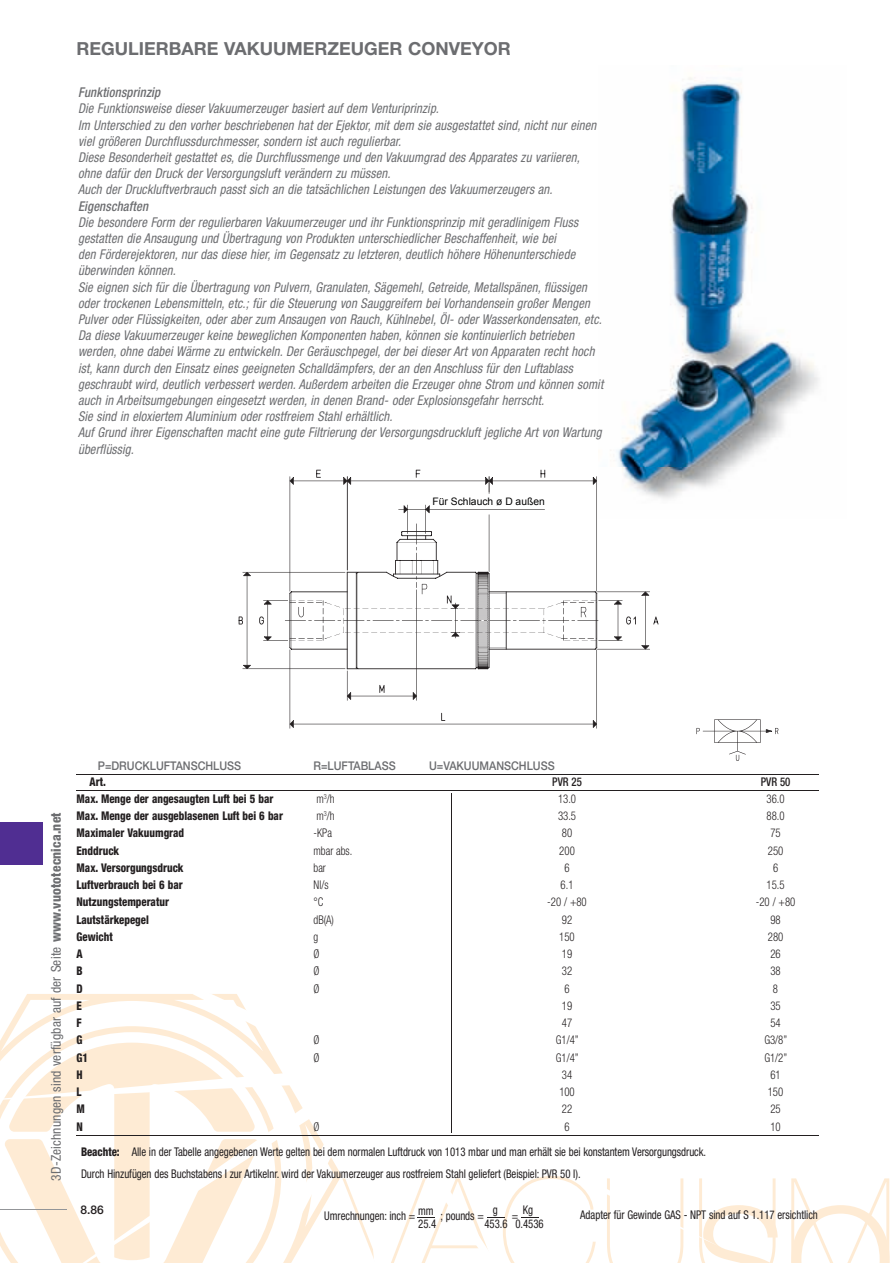
<style>
.page{position:relative;width:893px;height:1263px;background:#fff}
.page>*{position:absolute;margin:0;border:0;box-sizing:border-box;transform-origin:0 0}
.t1{font:700 18px "Helvetica Neue";color:#6c6d70}
.t2{font:italic condensed 13.5px/16.2px "Helvetica Neue";letter-spacing:.01em;color:#6c6d70;scale:.93 1}
.t3{font:condensed 13.5px "Helvetica Neue";letter-spacing:.01em;color:#6c6d70}
.t4{font:italic 500 condensed 13.5px "Helvetica Neue";letter-spacing:.01em;color:#6c6d70;scale:.93 1}
.t5{font:condensed 12px/21.5px "Helvetica Neue";letter-spacing:-.005em;color:#231f20;scale:.9 1}
.t6{font:800 condensed 12px "Helvetica Neue";color:#231f20;scale:.9 1}
.t7{font:300 condensed 12px "Helvetica Neue";color:#231f20;scale:.9 1}
.t8{font:500 12px "Helvetica Neue";color:#6c6d70;scale:.9 1}
.t9{font:500 condensed 12px "Helvetica Neue";color:#231f20;scale:.9 1}
.t10{font:500 12px "Helvetica Neue";color:#231f20}
.t11{font:10.35px "Arial";color:#000}
.s1{font-weight:800}
</style>
<div class="page">
<svg style="left:757px;top:1178px;width:21px;height:85px"></svg>
<svg style="left:0;top:774px;width:757px;height:489px"></svg>
<div style="left:0;top:822px;width:43px;height:42px;background:#502e92"></div>
<svg style="left:342px;top:1176px;width:254px;height:87px"></svg>
<img style="left:617px;top:77px;width:202px;height:422px">
<svg style="left:239px;top:470px;width:419px;height:259px"></svg>
<svg style="left:696px;top:719px;width:82px;height:42px"></svg>
<hr style="left:77px;top:774px;width:742px;height:1px;background:#231f20">
<hr style="left:77px;top:790px;width:742px;height:1px;background:#231f20">
<hr style="left:77px;top:1135px;width:742px;height:1px;background:#231f20">
<hr style="left:451px;top:793px;width:1px;height:340px;background:#231f20">
<svg style="left:791px;top:1178px;width:99px;height:85px"></svg>
<svg style="left:0;top:1139px;width:259px;height:124px"></svg>
<h1 class="t1" style="left:77px;top:37px;width:436px">REGULIERBARE VAKUUMERZEUGER CONVEYOR</h1>
<p class="t4" style="left:78px;top:84px;width:90px">Funktionsprinzip</p>
<p class="t2" style="left:78px;top:100px;width:559px">Die Funktionsweise dieser Vakuumerzeuger basiert auf dem Venturiprinzip.<br>Im Unterschied zu den vorher beschriebenen hat der Ejektor, mit dem sie ausgestattet sind, nicht nur einen viel größeren Durchflussdurchmesser, sondern ist auch regulierbar.<br>Diese Besonderheit gestattet es, die Durchflussmenge und den Vakuumgrad des Apparates zu variieren, ohne dafür den Druck der Versorgungsluft verändern zu müssen.<br>Auch der Druckluftverbrauch passt sich an die tatsächlichen Leistungen des Vakuumerzeugers an.</p>
<p class="t4" style="left:78px;top:198px;width:77px">Eigenschaften</p>
<p class="t2" style="left:78px;top:214px;width:566px">Die besondere Form der regulierbaren Vakuumerzeuger und ihr Funktionsprinzip mit geradlinigem Fluss gestatten die Ansaugung und Übertragung von Produkten unterschiedlicher Beschaffenheit, wie bei<br>den Förderejektoren, nur das diese hier, im Gegensatz zu letzteren, deutlich höhere Höhenunterschiede überwinden können.<br>Sie eignen sich für die Übertragung von Pulvern, Granulaten, Sägemehl, Getreide, Metallspänen, flüssigen oder trockenen Lebensmitteln, etc.; für die Steuerung von Sauggreifern bei Vorhandensein großer Mengen Pulver oder Flüssigkeiten, oder aber zum Ansaugen von Rauch, Kühlnebel, Öl- oder Wasserkondensaten, etc.<br>Da diese Vakuumerzeuger keine beweglichen Komponenten haben, können sie kontinuierlich betrieben werden, ohne dabei Wärme zu entwickeln. Der Geräuschpegel, der bei dieser Art von Apparaten recht hoch ist, kann durch den Einsatz eines geeigneten Schalldämpfers, der an den Anschluss für den Luftablass geschraubt wird, deutlich verbessert werden. Außerdem arbeiten die Erzeuger ohne Strom und können somit auch in Arbeitsumgebungen eingesetzt werden, in denen Brand- oder Explosionsgefahr herrscht.<br>Sie sind in eloxiertem Aluminium oder rostfreiem Stahl erhältlich.<br>Auf Grund ihrer Eigenschaften macht eine gute Filtrierung der Versorgungsdruckluft jegliche Art von Wartung überflüssig.</p>
<p class="t11" style="left:433px;top:495px;width:114px">Für Schlauch ø D außen</p>
<p class="t3" style="left:48px;top:1181px;width:370px;rotate:-90deg">3D-Zeichnungen sind verfügbar auf der Seite <span class="s1">www.vuototecnica.net</span></p>
<p class="t8" style="left:98px;top:758px;width:161px">P=DRUCKLUFTANSCHLUSS</p>
<p class="t8" style="left:314px;top:758px;width:93px">R=LUFTABLASS</p>
<p class="t8" style="left:429px;top:758px;width:141px">U=VAKUUMANSCHLUSS</p>
<p class="t6" style="left:90px;top:774px;width:20px">Art.</p>
<p class="t9" style="left:552px;top:774px;width:34px">PVR 25</p>
<p class="t9" style="left:761px;top:774px;width:34px">PVR 50</p>
<p class="t6" style="left:77px;top:791px;width:220px">Max. Menge der angesaugten Luft bei 5 bar</p>
<p class="t7" style="left:316px;top:792px;width:22px">m<sup>3</sup>/h</p>
<p class="t7" style="left:558px;top:792px;width:22px">13.0</p>
<p class="t7" style="left:766px;top:792px;width:22px">36.0</p>
<p class="t6" style="left:77px;top:808px;width:231px">Max. Menge der ausgeblasenen Luft bei 6 bar</p>
<p class="t7" style="left:316px;top:809px;width:22px">m<sup>3</sup>/h</p>
<p class="t7" style="left:558px;top:809px;width:22px">33.5</p>
<p class="t7" style="left:766px;top:809px;width:22px">88.0</p>
<p class="t6" style="left:77px;top:826px;width:121px">Maximaler Vakuumgrad</p>
<p class="t7" style="left:314px;top:826px;width:22px">-KPa</p>
<p class="t7" style="left:562px;top:826px;width:13px">80</p>
<p class="t7" style="left:770px;top:826px;width:13px">75</p>
<p class="t6" style="left:77px;top:843px;width:49px">Enddruck</p>
<p class="t7" style="left:314px;top:843px;width:45px">mbar abs.</p>
<p class="t7" style="left:559px;top:843px;width:19px">200</p>
<p class="t7" style="left:768px;top:843px;width:19px">250</p>
<p class="t6" style="left:77px;top:860px;width:120px">Max. Versorgungsdruck</p>
<p class="t7" style="left:314px;top:861px;width:15px">bar</p>
<p class="t7" style="left:564px;top:861px;width:7px">6</p>
<p class="t7" style="left:773px;top:861px;width:7px">6</p>
<p class="t6" style="left:77px;top:877px;width:120px">Luftverbrauch bei 6 bar</p>
<p class="t7" style="left:314px;top:878px;width:18px">Nl/s</p>
<p class="t7" style="left:561px;top:878px;width:16px">6.1</p>
<p class="t7" style="left:766px;top:878px;width:22px">15.5</p>
<p class="t6" style="left:77px;top:895px;width:104px">Nutzungstemperatur</p>
<p class="t7" style="left:314px;top:895px;width:13px">°C</p>
<p class="t7" style="left:547px;top:895px;width:45px">-20 / +80</p>
<p class="t7" style="left:756px;top:895px;width:45px">-20 / +80</p>
<p class="t6" style="left:77px;top:912px;width:82px">Lautstärkepegel</p>
<p class="t7" style="left:314px;top:912px;width:24px">dB(A)</p>
<p class="t7" style="left:562px;top:912px;width:13px">92</p>
<p class="t7" style="left:770px;top:912px;width:13px">98</p>
<p class="t6" style="left:77px;top:929px;width:42px">Gewicht</p>
<p class="t7" style="left:314px;top:930px;width:7px">g</p>
<p class="t7" style="left:559px;top:930px;width:19px">150</p>
<p class="t7" style="left:768px;top:930px;width:19px">280</p>
<p class="t6" style="left:77px;top:946px;width:8px">A</p>
<p class="t7" style="left:314px;top:947px;width:8px">Ø</p>
<p class="t7" style="left:562px;top:947px;width:13px">19</p>
<p class="t7" style="left:770px;top:947px;width:13px">26</p>
<p class="t6" style="left:77px;top:964px;width:8px">B</p>
<p class="t7" style="left:314px;top:964px;width:8px">Ø</p>
<p class="t7" style="left:562px;top:964px;width:13px">32</p>
<p class="t7" style="left:770px;top:964px;width:13px">38</p>
<p class="t6" style="left:77px;top:981px;width:8px">D</p>
<p class="t7" style="left:314px;top:981px;width:8px">Ø</p>
<p class="t7" style="left:564px;top:981px;width:7px">6</p>
<p class="t7" style="left:773px;top:981px;width:7px">8</p>
<p class="t6" style="left:77px;top:998px;width:7px">E</p>
<p class="t7" style="left:562px;top:999px;width:13px">19</p>
<p class="t7" style="left:770px;top:999px;width:13px">35</p>
<p class="t6" style="left:77px;top:1015px;width:7px">F</p>
<p class="t7" style="left:562px;top:1016px;width:13px">47</p>
<p class="t7" style="left:770px;top:1016px;width:13px">54</p>
<p class="t6" style="left:77px;top:1033px;width:8px">G</p>
<p class="t7" style="left:314px;top:1033px;width:8px">Ø</p>
<p class="t7" style="left:556px;top:1033px;width:27px">G1/4”</p>
<p class="t7" style="left:764px;top:1033px;width:27px">G3/8”</p>
<p class="t6" style="left:77px;top:1050px;width:14px">G1</p>
<p class="t7" style="left:314px;top:1050px;width:8px">Ø</p>
<p class="t7" style="left:556px;top:1050px;width:27px">G1/4”</p>
<p class="t7" style="left:764px;top:1050px;width:27px">G1/2”</p>
<p class="t6" style="left:77px;top:1067px;width:8px">H</p>
<p class="t7" style="left:562px;top:1068px;width:13px">34</p>
<p class="t7" style="left:770px;top:1068px;width:13px">61</p>
<p class="t6" style="left:77px;top:1084px;width:7px">L</p>
<p class="t7" style="left:559px;top:1085px;width:19px">100</p>
<p class="t7" style="left:768px;top:1085px;width:19px">150</p>
<p class="t6" style="left:77px;top:1101px;width:11px">M</p>
<p class="t7" style="left:562px;top:1102px;width:13px">22</p>
<p class="t7" style="left:770px;top:1102px;width:13px">25</p>
<p class="t6" style="left:77px;top:1119px;width:9px">N</p>
<p class="t7" style="left:314px;top:1119px;width:8px">Ø</p>
<p class="t7" style="left:564px;top:1119px;width:7px">6</p>
<p class="t7" style="left:770px;top:1119px;width:13px">10</p>
<p class="t5" style="left:81px;top:1141px;width:696px"><span class="s1">Beachte:</span> Alle in der Tabelle angegebenen Werte gelten bei dem normalen Luftdruck von 1013 mbar und man erhält sie bei konstantem Versorgungsdruck.<br>Durch Hinzufügen des Buchstabens I zur Artikelnr. wird der Vakuumerzeuger aus rostfreiem Stahl geliefert (Beispiel: PVR 50 I).</p>
<p class="t10" style="left:81px;top:1202px;width:25px">8.86</p>
<p class="t5" style="left:418px;top:1200px;width:19px">mm</p>
<p class="t5" style="left:493px;top:1198px;width:7px">g</p>
<p class="t5" style="left:523px;top:1199px;width:13px">Kg</p>
<p class="t5" style="left:580px;top:1204px;width:266px">Adapter für Gewinde GAS - NPT sind auf S 1.117 ersichtlich</p>
<p class="t5" style="left:324px;top:1205px;width:103px">Umrechnungen: inch =</p>
<p class="t5" style="left:440px;top:1205px;width:50px">; pounds =</p>
<p class="t5" style="left:512px;top:1205px;width:9px">=</p>
<p class="t5" style="left:418px;top:1213px;width:21px">25.4</p>
<p class="t5" style="left:484px;top:1213px;width:67px">453.6 0.4536</p>
</div>
